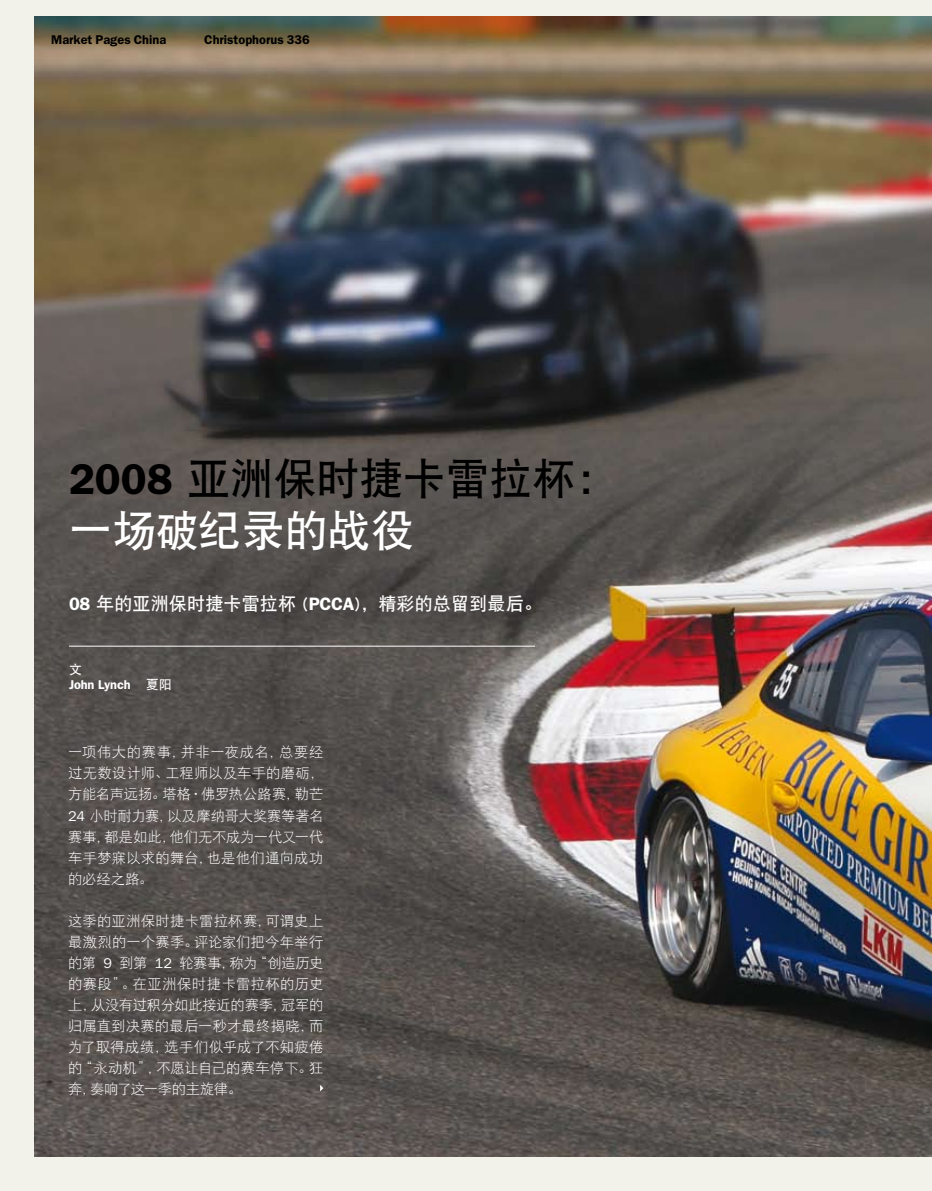
<style>
.page{position:relative;width:932px;height:1191px;background:#fff}
.page>*{position:absolute;margin:0;border:0;box-sizing:border-box;transform-origin:0 0}
.t1{font:43.2px/51.8px "DFP Hei W7";color:#000}
.t2{font:18px "DFP Hei W7";letter-spacing:.01em;color:#fff}
.t3{font:14.25px/21px "DFP Hei W3";letter-spacing:.005em;color:#fff;text-align:justify}
.t4{font:600 12.75px "Franklin Gothic";color:#000}
.t5{font:600 12.75px/15px "Franklin Gothic";letter-spacing:-.01em;color:#fff}
.s1{font-family:"Franklin Gothic";font-weight:600}
.s2{color:#fff}
.s3{font-family:"DFP Hei W7";font-weight:400}
.s4{font-family:"Franklin Gothic"}
</style>
<div class="page">
<div style="left:0;top:0;width:931px;height:1191px;background:#f2f1ea"></div>
<img style="left:34px;top:17px;width:897px;height:1140px">
<svg style="left:320px;top:1084px;width:3px;height:7px"></svg>
<hr style="left:69px;top:646px;width:466px;height:1px;background:#fff">
<p class="t4" style="left:51px;top:32px;width:117px">Market Pages China</p>
<p class="t4" style="left:204px;top:32px;width:107px">Christophorus 336</p>
<p class="t1" style="left:69px;top:452px;width:551px"><span class="s1">2008</span> 亚洲保时捷卡雷拉杯：<span class="s2">一场破纪录的战役</span></p>
<p class="t2" style="left:69px;top:594px;width:474px"><span class="s1">08</span> 年的亚洲保时捷卡雷拉杯 (<span class="s1">PCCA</span>)，精彩的总留到最后。</p>
<p class="t5" style="left:69px;top:662px;width:104px"><span class="s3">文<br></span>John Lynch <span class="s3">夏阳</span></p>
<p class="t3" style="left:68px;top:741px;width:257px">一项伟大的赛事，并非一夜成名，总要经过无数设计师、工程师以及车手的磨砺，方能名声远扬。塔格·佛罗热公路赛，勒芒<span class="s4">24</span> 小时耐力赛，以及摩纳哥大奖赛等著名赛事，都是如此，他们无不成为一代又一代车手梦寐以求的舞台，也是他们通向成功的必经之路。</p>
<p class="t3" style="left:68px;top:909px;width:257px">这季的亚洲保时捷卡雷拉杯赛，可谓史上最激烈的一个赛季。评论家们把今年举行的第 <span class="s4">9</span> 到第 <span class="s4">12</span> 轮赛事，称为“创造历史的赛段”。在亚洲保时捷卡雷拉杯的历史上，从没有过积分如此接近的赛季，冠军的归属直到决赛的最后一秒才最终揭晓，而为了取得成绩，选手们似乎成了不知疲倦的“永动机”，不愿让自己的赛车停下。狂奔，奏响了这一季的主旋律。</p>
</div>
